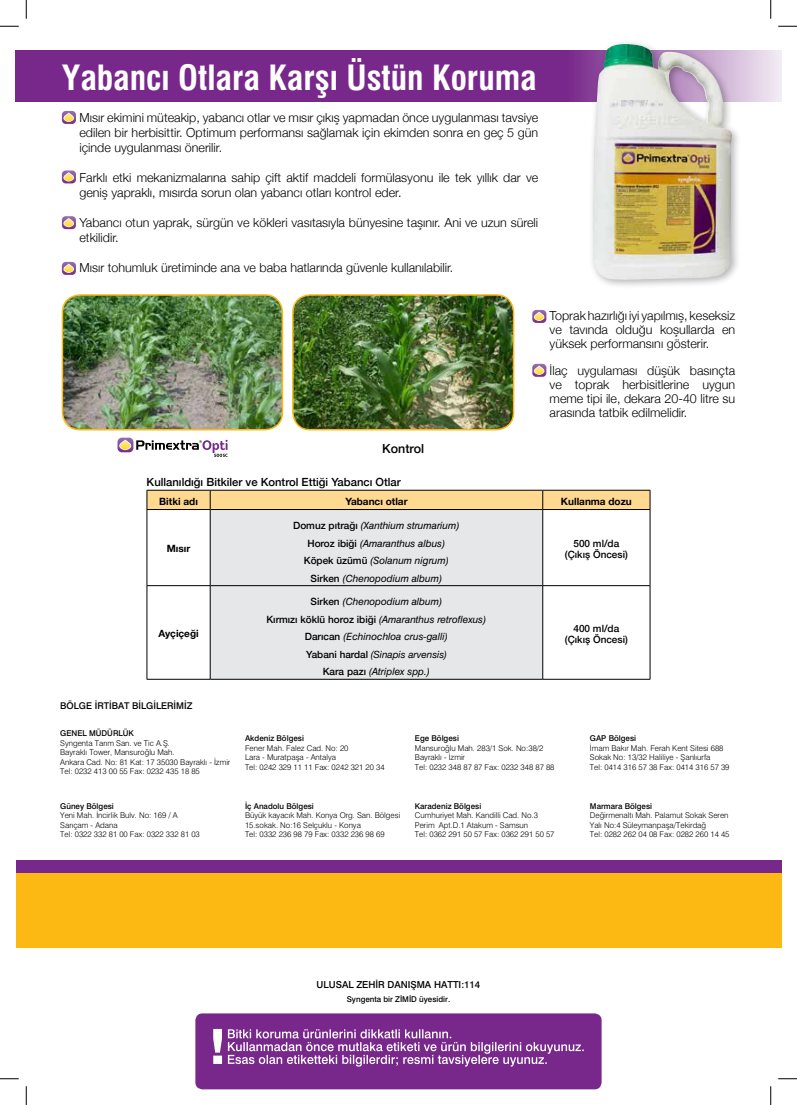
<style>
.page{position:relative;width:797px;height:1105px;background:#fff}
.page>*{position:absolute;margin:0;border:0;box-sizing:border-box;transform-origin:0 0}
.t1{font:700 condensed 33.88px "Helvetica OTF";color:#fff}
.t2{font:300 12.5px/13.8px "Helvetica Neue";color:#000;text-align:justify}
.t3{font:500 12.5px "Helvetica Neue";color:#000}
.t4{font:500 11.25px "Helvetica Neue";color:#000}
.t5{font:italic 10px/17.5px "Helvetica OTF";color:#000;text-align:center}
.t6{font:700 10px "Helvetica Neue";color:#000}
.t7{font:500 10px/11.1px "Helvetica Neue";color:#000;text-align:center}
.t8{font:italic 9.88px "Helvetica Neue";color:#000}
.t9{font:500 9.62px "Helvetica OTF";color:#000}
.t10{font:9.25px "Helvetica OTF";color:#000}
.t11{font:300 8px/9.6px "Helvetica OTF";color:#000}
.t12{font:8px "Helvetica OTF";color:#000}
.t13{font:500 8px "Helvetica OTF";color:#000}
.s1{font-family:"Helvetica Neue";font-weight:500;font-style:normal}
.s2{font-weight:500;font-style:normal}
</style>
<div class="page">
<div style="left:16px;top:50px;width:765px;height:52px;background:#78288b"></div>
<div style="left:16px;top:865px;width:765px;height:82px;background:#fdb913"></div>
<div style="left:16px;top:860px;width:765px;height:12px;background:#78288b"></div>
<div style="left:588px;top:39px;width:154px;height:251px;background:#000;opacity:.3"></div>
<img style="left:593px;top:44px;width:140px;height:236px">
<svg style="left:62px;top:111px;width:14px;height:13px"></svg>
<svg style="left:62px;top:170px;width:14px;height:13px"></svg>
<svg style="left:62px;top:216px;width:14px;height:13px"></svg>
<svg style="left:62px;top:262px;width:14px;height:13px"></svg>
<svg style="left:532px;top:310px;width:14px;height:13px"></svg>
<svg style="left:532px;top:364px;width:14px;height:13px"></svg>
<img style="left:62px;top:295px;width:220px;height:135px">
<div style="left:62px;top:294px;width:221px;height:136px;border:1px solid #fdb913;border-radius:18px"></div>
<img style="left:294px;top:295px;width:219px;height:135px">
<div style="left:292px;top:294px;width:222px;height:136px;border:1px solid #fdb913;border-radius:18px"></div>
<svg style="left:148px;top:510px;width:501px;height:169px"></svg>
<div style="left:211px;top:510px;width:331px;height:169px;background:#e6e7e8"></div>
<div style="left:147px;top:490px;width:503px;height:19px;background:#ffd990"></div>
<hr style="left:147px;top:509px;width:63px;height:1px;background:#000">
<hr style="left:147px;top:510px;width:1px;height:75px;background:#000">
<hr style="left:210px;top:509px;width:332px;height:1px;background:#000">
<hr style="left:210px;top:510px;width:1px;height:75px;background:#000">
<hr style="left:542px;top:509px;width:108px;height:1px;background:#000">
<hr style="left:542px;top:510px;width:1px;height:75px;background:#000">
<hr style="left:649px;top:510px;width:1px;height:75px;background:#000">
<hr style="left:147px;top:585px;width:63px;height:1px;background:#000">
<hr style="left:147px;top:586px;width:1px;height:93px;background:#000">
<hr style="left:210px;top:585px;width:332px;height:1px;background:#000">
<hr style="left:210px;top:586px;width:1px;height:93px;background:#000">
<hr style="left:542px;top:585px;width:108px;height:1px;background:#000">
<hr style="left:542px;top:586px;width:1px;height:93px;background:#000">
<hr style="left:649px;top:586px;width:1px;height:93px;background:#000">
<hr style="left:147px;top:679px;width:63px;height:1px;background:#000">
<hr style="left:210px;top:679px;width:332px;height:1px;background:#000">
<hr style="left:542px;top:679px;width:108px;height:1px;background:#000">
<svg style="left:117px;top:438px;width:110px;height:19px"></svg>
<div style="left:195px;top:1013px;width:406px;height:76px;background:#78288b;border-radius:7px"></div>
<svg style="left:228px;top:1029px;width:355px;height:37px"></svg>
<svg style="left:213px;top:1029px;width:9px;height:35px"></svg>
<svg style="left:0;top:25px;width:19px;height:2px"></svg>
<svg style="left:778px;top:25px;width:19px;height:2px"></svg>
<svg style="left:0;top:1078px;width:19px;height:1px"></svg>
<svg style="left:778px;top:1078px;width:19px;height:1px"></svg>
<svg style="left:25px;top:0;width:2px;height:19px"></svg>
<svg style="left:25px;top:1086px;width:2px;height:19px"></svg>
<svg style="left:770px;top:0;width:1px;height:19px"></svg>
<svg style="left:770px;top:1086px;width:1px;height:19px"></svg>
<h1 class="t1" style="left:62px;top:58px;width:476px">Yabancı Otlara Karşı Üstün Koruma</h1>
<h2 class="t2" style="left:79px;top:109px;width:460px;line-height:15px">Mısır ekimini müteakip, yabancı otlar ve mısır çıkış yapmadan önce uygulanması tavsiye edilen bir herbisittir. Optimum performansı sağlamak için ekimden sonra en geç 5 gün içinde uygulanması önerilir.</h2>
<h2 class="t2" style="left:79px;top:169px;width:460px;line-height:15px">Farklı etki mekanizmalarına sahip çift aktif maddeli formülasyonu ile tek yıllık dar ve geniş yapraklı, mısırda sorun olan yabancı otları kontrol eder.</h2>
<h2 class="t2" style="left:79px;top:214px;width:460px;line-height:15px">Yabancı otun yaprak, sürgün ve kökleri vasıtasıyla bünyesine taşınır. Ani ve uzun süreli etkilidir.</h2>
<h2 class="t2" style="left:79px;top:260px;width:375px">Mısır tohumluk üretiminde ana ve baba hatlarında güvenle kullanılabilir.</h2>
<h2 class="t3" style="left:382px;top:439px;width:43px">Kontrol</h2>
<h3 class="t4" style="left:147px;top:472px;width:256px">Kullanıldığı Bitkiler ve Kontrol Ettiği Yabancı Otlar</h3>
<h2 class="t2" style="left:549px;top:308px;width:187px">Toprak hazırlığı iyi yapılmış, keseksiz ve tavında olduğu koşullarda en yüksek performansını gösterir.</h2>
<h2 class="t2" style="left:549px;top:363px;width:187px">İlaç uygulaması düşük basınçta ve toprak herbisitlerine uygun meme tipi ile, dekara 20-40 litre su arasında tatbik edilmelidir.</h2>
<p class="t6" style="left:159px;top:493px;width:40px">Bitki adı</p>
<p class="t6" style="left:345px;top:493px;width:64px">Yabancı otlar</p>
<p class="t6" style="left:561px;top:493px;width:72px">Kullanma dozu</p>
<p class="t6" style="left:167px;top:541px;width:25px">Mısır</p>
<p class="t5" style="left:293px;top:517px;width:168px"><span class="s1">Domuz pıtrağı</span> (Xanthium strumarium)<br><span class="s1">Horoz ibiği</span> (Amaranthus albus)<br><span class="s1">Köpek üzümü</span> (Solanum nigrum)<br><span class="s1">Sirken</span> (Chenopodium album)</p>
<p class="t7" style="left:565px;top:537px;width:64px">500 ml/da (Çıkış Öncesi)</p>
<p class="t6" style="left:158px;top:626px;width:42px">Ayçiçeği</p>
<p class="t5" style="left:266px;top:593px;width:222px"><span class="s1">Sirken</span> (Chenopodium album)<br><span class="s1">Kırmızı köklü horoz ibiği</span> (Amaranthus retroflexus)<br><span class="s1">Darıcan</span> (Echinochloa crus-galli)</p>
<p class="t8" style="left:306px;top:647px;width:142px"><span class="s2">Yabani hardal</span> (Sinapis arvensis)</p>
<p class="t5" style="left:323px;top:663px;width:109px"><span class="s1">Kara pazı</span> (Atriplex spp.)</p>
<p class="t7" style="left:565px;top:622px;width:64px">400 ml/da (Çıkış Öncesi)</p>
<p class="t10" style="left:60px;top:700px;width:134px">BÖLGE İRTİBAT BİLGİLERİMİZ</p>
<p class="t12" style="left:60px;top:728px;width:75px">GENEL MÜDÜRLÜK</p>
<p class="t11" style="left:60px;top:738px;width:172px">Syngenta Tarım San. ve Tic A.Ş.<br>Bayraklı Tower, Mansuroğlu Mah.<br>Ankara Cad. No: 81 Kat: 17 35030 Bayraklı - İzmir Tel: 0232 413 00 55 Fax: 0232 435 18 85</p>
<p class="t12" style="left:245px;top:733px;width:60px">Akdeniz Bölgesi</p>
<p class="t11" style="left:245px;top:743px;width:141px">Fener Mah. Falez Cad. No: 20<br>Lara - Muratpaşa - Antalya<br>Tel: 0242 329 11 11 Fax: 0242 321 20 34</p>
<p class="t12" style="left:415px;top:733px;width:46px">Ege Bölgesi</p>
<p class="t11" style="left:415px;top:743px;width:141px">Mansuroğlu Mah. 283/1 Sok. No:38/2<br>Bayraklı - İzmir<br>Tel: 0232 348 87 87 Fax: 0232 348 87 88</p>
<p class="t12" style="left:590px;top:733px;width:48px">GAP Bölgesi</p>
<p class="t11" style="left:590px;top:743px;width:141px">İmam Bakır Mah. Ferah Kent Sitesi 688<br>Sokak No: 13/32 Haliliye - Şanlıurfa<br>Tel: 0414 316 57 38 Fax: 0414 316 57 39</p>
<p class="t12" style="left:60px;top:801px;width:55px">Güney Bölgesi</p>
<p class="t11" style="left:60px;top:810px;width:141px">Yeni Mah. İncirlik Bulv. No: 169 / A<br>Sarıçam - Adana<br>Tel: 0322 332 81 00 Fax: 0322 332 81 03</p>
<p class="t12" style="left:245px;top:801px;width:70px">İç Anadolu Bölgesi</p>
<p class="t11" style="left:245px;top:810px;width:157px">Büyük kayacık Mah. Konya Org. San. Bölgesi<br>15.sokak. No:16 Selçuklu - Konya<br>Tel: 0332 236 98 79 Fax: 0332 236 98 69</p>
<p class="t12" style="left:415px;top:801px;width:68px">Karadeniz Bölgesi</p>
<p class="t11" style="left:415px;top:810px;width:141px">Cumhuriyet Mah. Kandilli Cad. No.3<br>Perim Apt.D.1 Atakum - Samsun<br>Tel: 0362 291 50 57 Fax: 0362 291 50 57</p>
<p class="t12" style="left:590px;top:801px;width:64px">Marmara Bölgesi</p>
<p class="t11" style="left:590px;top:810px;width:141px">Değirmenaltı Mah. Palamut Sokak Seren<br>Yalı No:4 Süleymanpaşa/Tekirdağ<br>Tel: 0282 262 04 08 Fax: 0282 260 14 45</p>
<p class="t9" style="left:316px;top:979px;width:165px">ULUSAL ZEHİR DANIŞMA HATTI:114</p>
<p class="t13" style="left:347px;top:994px;width:105px">Syngenta bir ZİMİD üyesidir.</p>
</div>
